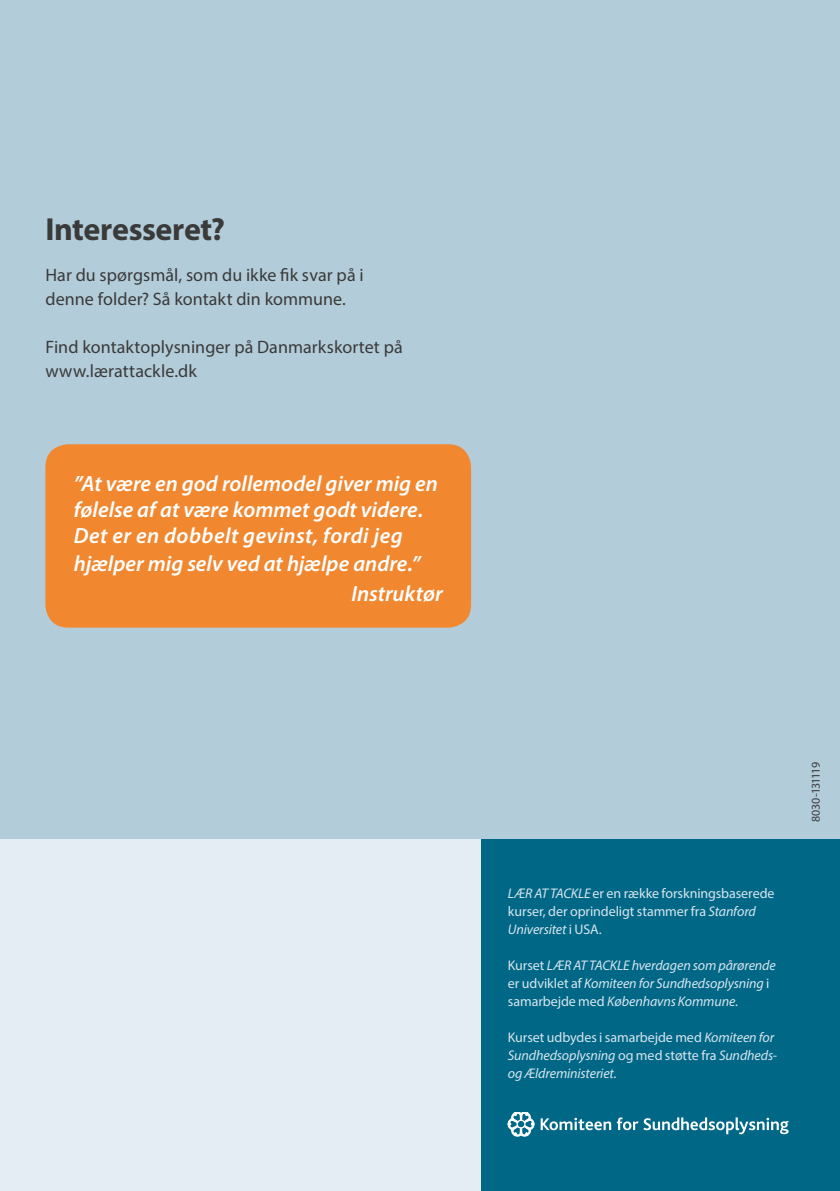
<style>
.page{position:relative;width:840px;height:1191px;background:#fff}
.page>*{position:absolute;margin:0;border:0;box-sizing:border-box;transform-origin:0 0}
.t1{font:700 32px "Myriad Pro";letter-spacing:-.015em;color:#3a3a39}
.t2{font:italic 600 22px/26px "Myriad Pro";letter-spacing:.005em;color:#fff}
.t3{font:18px/24px "Myriad Pro";letter-spacing:.005em;color:#3a3a39}
.t4{font:italic 14px/18px "Myriad Pro";letter-spacing:-.01em;color:#d8e5ed}
.t5{font:14px/18px "Myriad Pro";letter-spacing:-.005em;color:#d8e5ed}
.t6{font:12px "Myriad Pro";letter-spacing:-.055em;color:#3a3a39}
.s1{font-style:italic}
.s2{font-style:normal}
</style>
<div class="page">
<div style="left:0;top:0;width:839px;height:920px;background:#b2ccda"></div>
<div style="left:45px;top:444px;width:426px;height:183px;background:#f18830;border-radius:23px"></div>
<div style="left:480px;top:839px;width:359px;height:352px;background:#006786"></div>
<svg style="left:507px;top:1112px;width:27px;height:24px"></svg>
<div style="left:516px;top:1119px;width:9px;height:9px;border:1px solid #fff;border-radius:50%"></div>
<svg style="left:540px;top:1117px;width:248px;height:17px"></svg>
<div style="left:0;top:839px;width:480px;height:352px;background:#e4edf3"></div>
<h1 class="t1" style="left:45px;top:208px;width:181px">Interesseret?</h1>
<p class="t3" style="left:45px;top:262px;width:319px">Har du spørgsmål, som du ikke fik svar på i denne folder? Så kontakt din kommune.</p>
<p class="t3" style="left:45px;top:334px;width:358px">Find kontaktoplysninger på Danmarkskortet på www.lærattackle.dk</p>
<h2 class="t2" style="left:74px;top:470px;width:365px">”At være en god rollemodel giver mig en følelse af at være kommet godt videre.<br>Det er en dobbelt gevinst, fordi jeg</h2>
<h2 class="t2" style="left:351px;top:548px;width:93px;line-height:30px;text-indent:-277px">hjælper mig selv ved at hjælpe andre.”<br>Instruktør</h2>
<p class="t5" style="left:507px;top:883px;width:268px"><span class="s1">LÆR AT TACKLE</span> er en række forskningsbaserede kurser, der oprindeligt stammer fra <span class="s1">Stanford<br>Universitet</span> i USA.</p>
<p class="t4" style="left:507px;top:955px;width:269px"><span class="s2">Kurset</span> LÆR AT TACKLE hverdagen som pårørende <span class="s2">er udviklet af</span> Komiteen for Sundhedsoplysning <span class="s2">i samarbejde med</span> Københavns Kommune<span class="s2">.</span></p>
<p class="t4" style="left:507px;top:1027px;width:270px"><span class="s2">Kurset udbydes i samarbejde med</span> Komiteen for<br>Sundhedsoplysning <span class="s2">og med støtte fra</span> Sundheds&shy;og Ældreministeriet<span class="s2">.</span></p>
<p class="t6" style="left:808px;top:822px;width:62px;rotate:-90deg">8030-131119</p>
</div>
